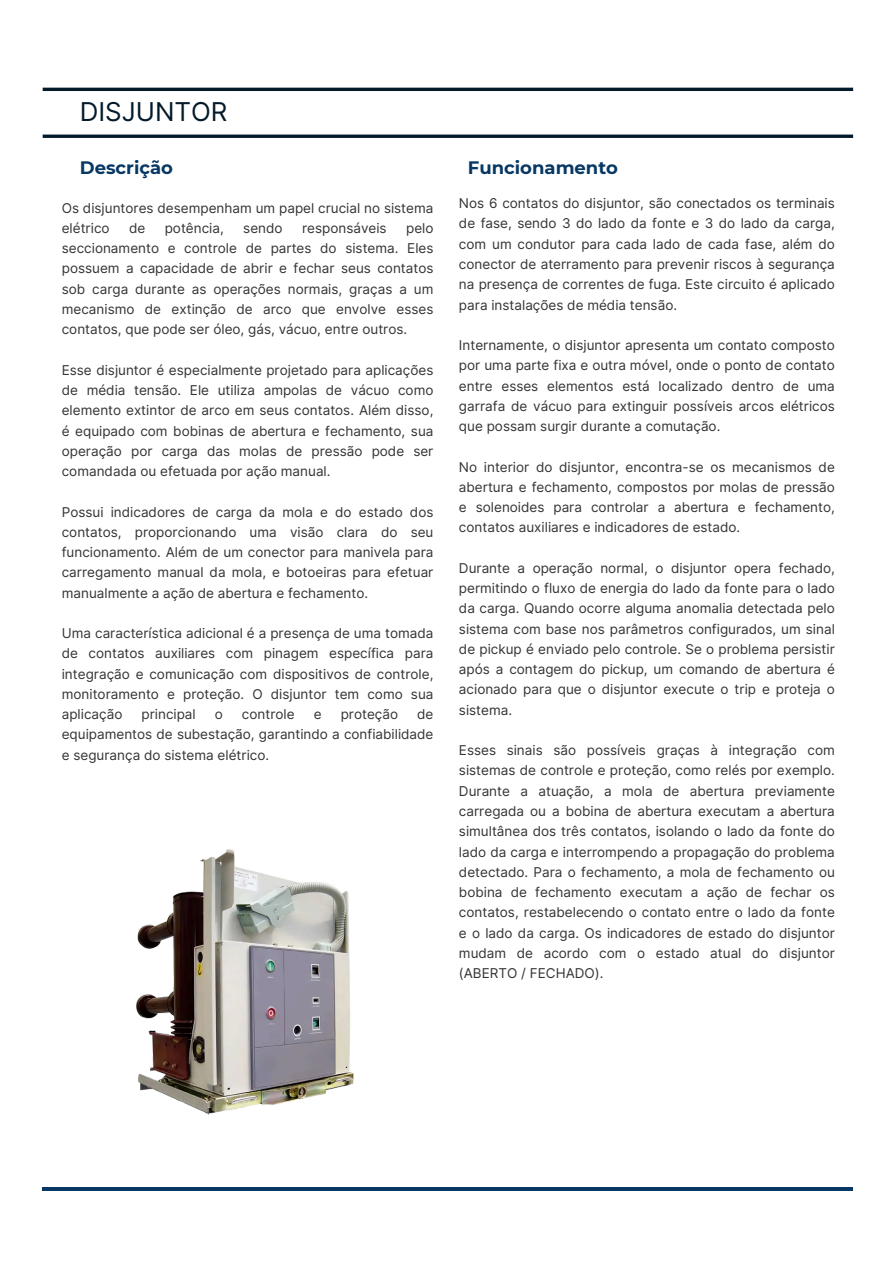
<style>
.page{position:relative;width:894px;height:1264px;background:#fff}
.page>*{position:absolute;margin:0;border:0;box-sizing:border-box;transform-origin:0 0}
.t1{font:25.95px "Inter";color:#031a2b}
.t2{font:700 18px "Montserrat";color:#073763}
.t3{font:13.5px/20.2px "Inter";color:#333;text-align:justify}
</style>
<div class="page">
<hr style="left:43px;top:1187px;width:809px;height:3px;background:#073763">
<svg style="left:43px;top:134px;width:809px;height:4px;background:#293d4b"></svg>
<hr style="left:43px;top:88px;width:809px;height:3px;background:#031a2b">
<img style="left:136px;top:849px;width:218px;height:266px">
<p class="t1" style="left:80px;top:96px;width:149px">DISJUNTOR</p>
<p class="t2" style="left:80px;top:156px;width:95px">Descrição</p>
<p class="t2" style="left:468px;top:156px;width:151px">Funcionamento</p>
<h1 class="t3" style="left:62px;top:198px;width:373px">Os disjuntores desempenham um papel crucial no sistema elétrico</h1>
<h1 class="t3" style="left:129px;top:218px;width:18px">de</h1>
<h1 class="t3" style="left:165px;top:218px;width:61px">potência,</h1>
<h1 class="t3" style="left:243px;top:218px;width:41px">sendo</h1>
<h1 class="t3" style="left:302px;top:218px;width:86px">responsáveis</h1>
<h1 class="t3" style="left:62px;top:218px;width:373px;text-indent:344px">pelo seccionamento e controle de partes do sistema. Eles possuem a capacidade de abrir e fechar seus contatos sob carga durante as operações normais, graças a um mecanismo de extinção de arco que envolve esses contatos, que pode ser óleo, gás, vácuo, entre outros.</h1>
<p class="t3" style="left:62px;top:360px;width:373px">Esse disjuntor é especialmente projetado para aplicações de média tensão. Ele utiliza ampolas de vácuo como elemento extintor de arco em seus contatos. Além disso, é equipado com bobinas de abertura e fechamento, sua operação por carga das molas de pressão pode ser comandada ou efetuada por ação manual.</p>
<h2 class="t3" style="left:62px;top:501px;width:373px">Possui indicadores de carga da mola e do estado dos contatos, proporcionando uma visão clara do seu funcionamento. Além de um conector para manivela para carregamento manual da mola, e botoeiras para efetuar manualmente a ação de abertura e fechamento.</h2>
<h2 class="t3" style="left:62px;top:623px;width:373px">Uma característica adicional é a presença de uma tomada de contatos auxiliares com pinagem específica para integração e comunicação com dispositivos de controle, monitoramento e proteção. O disjuntor tem como sua aplicação</h2>
<h2 class="t3" style="left:141px;top:704px;width:56px">principal</h2>
<h2 class="t3" style="left:215px;top:704px;width:10px">o</h2>
<h2 class="t3" style="left:242px;top:704px;width:54px">controle</h2>
<h2 class="t3" style="left:314px;top:704px;width:9px">e</h2>
<h2 class="t3" style="left:340px;top:704px;width:59px">proteção</h2>
<h2 class="t3" style="left:62px;top:704px;width:373px;text-indent:355px">de equipamentos de subestação, garantindo a confiabilidade e segurança do sistema elétrico.</h2>
<p class="t3" style="left:459px;top:193px;width:377px">Nos 6 contatos do disjuntor, são conectados os terminais de fase, sendo 3 do lado da fonte e 3 do lado da carga, com um condutor para cada lado de cada fase, além do conector de aterramento para prevenir riscos à segurança na presença de correntes de fuga. Este circuito é aplicado para instalações de média tensão.</p>
<p class="t3" style="left:459px;top:335px;width:377px">Internamente, o disjuntor apresenta um contato composto por uma parte fixa e outra móvel, onde o ponto de contato entre esses elementos está localizado dentro de uma garrafa de vácuo para extinguir possíveis arcos elétricos que possam surgir durante a comutação.</p>
<p class="t3" style="left:459px;top:456px;width:377px">No interior do disjuntor, encontra-se os mecanismos de abertura e fechamento, compostos por molas de pressão e solenoides para controlar a abertura e fechamento, contatos auxiliares e indicadores de estado.</p>
<p class="t3" style="left:459px;top:558px;width:377px">Durante a operação normal, o disjuntor opera fechado, permitindo o fluxo de energia do lado da fonte para o lado da carga. Quando ocorre alguma anomalia detectada pelo sistema com base nos parâmetros configurados, um sinal de pickup é enviado pelo controle. Se o problema persistir após a contagem do pickup, um comando de abertura é acionado para que o disjuntor execute o trip e proteja o sistema.</p>
<p class="t3" style="left:459px;top:740px;width:377px">Esses sinais são possíveis graças à integração com sistemas de controle e proteção, como relés por exemplo.<br>Durante a atuação, a mola de abertura previamente carregada ou a bobina de abertura executam a abertura simultânea dos três contatos, isolando o lado da fonte do lado da carga e interrompendo a propagação do problema detectado. Para o fechamento, a mola de fechamento ou bobina de fechamento executam a ação de fechar os contatos, restabelecendo o contato entre o lado da fonte e o lado da carga. Os indicadores de estado do disjuntor mudam de acordo com o estado atual do disjuntor (ABERTO / FECHADO).</p>
</div>
